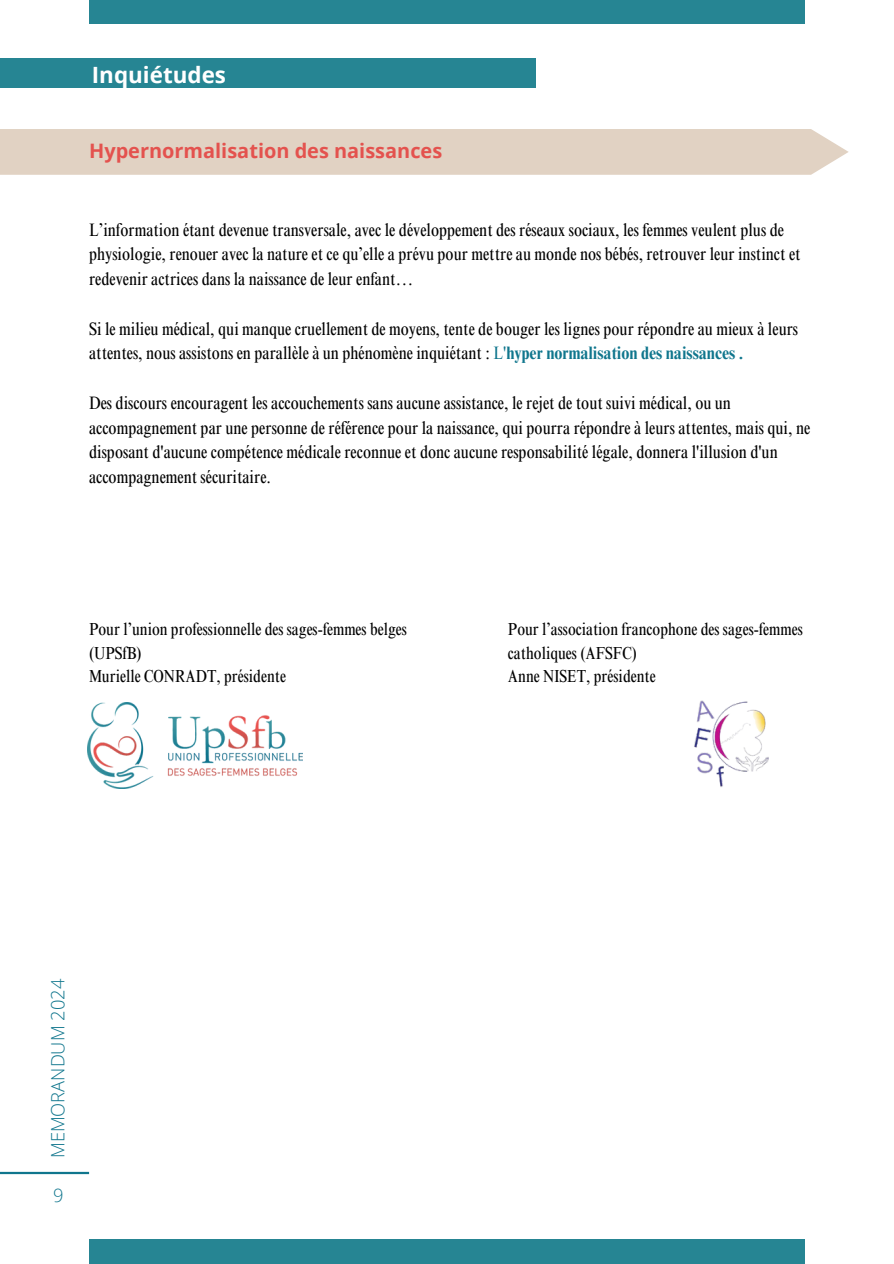
<style>
.page{position:relative;width:894px;height:1264px;background:#fff}
.page>*{position:absolute;margin:0;border:0;box-sizing:border-box;transform-origin:0 0}
.t1{font:700 22.35px "Open Sans";color:#fff}
.t2{font:700 19.95px "Open Sans";color:#e4524e}
.t3{font:300 18.3px "Open Sans";color:#10768d}
.t4{font:condensed 18px/24.8px "Times NRMT Pro";color:#000}
.t5{font:condensed 17.4px/23.7px "Times NRMT Pro";color:#000}
.s1{color:#10768d}
.s2{font-weight:700;color:#10768d}
</style>
<div class="page">
<hr style="left:0;top:1171px;width:89px;height:3px;background:#10768d">
<div style="left:89px;top:0;width:714px;height:23px;background:#268593"></div>
<div style="left:89px;top:1239px;width:715px;height:24px;background:#268593"></div>
<div style="left:0;top:58px;width:536px;height:29px;background:#268593"></div>
<div style="left:0;top:129px;width:848px;height:46px;background:#e1d2c3"></div>
<img style="left:694px;top:700px;width:74px;height:87px">
<img style="left:88px;top:702px;width:215px;height:86px">
<h1 class="t1" style="left:92px;top:59px;width:136px">Inquiétudes</h1>
<h5 class="t2" style="left:89px;top:136px;width:354px">Hypernormalisation des naissances</h5>
<p class="t4" style="left:89px;top:219px;width:712px">L’information étant devenue transversale, avec le développement des réseaux sociaux, les femmes veulent plus de physiologie, renouer avec la nature et ce qu’elle a prévu pour mettre au monde nos bébés, retrouver leur instinct et redevenir actrices dans la naissance de leur enfant…</p>
<p class="t4" style="left:89px;top:318px;width:710px">Si le milieu médical, qui manque cruellement de moyens, tente de bouger les lignes pour répondre au mieux à leurs attentes, nous assistons en parallèle à un phénomène inquiétant : <span class="s1">L'</span><span class="s2">hyper normalisation des naissances .</span></p>
<p class="t4" style="left:89px;top:392px;width:722px">Des discours encouragent les accouchements sans aucune assistance, le rejet de tout suivi médical, ou un accompagnement par une personne de référence pour la naissance, qui pourra répondre à leurs attentes, mais qui, ne disposant d'aucune compétence médicale reconnue et donc aucune responsabilité légale, donnera l'illusion d'un accompagnement sécuritaire.</p>
<h3 class="t5" style="left:89px;top:619px;width:319px">Pour l’union professionnelle des sages-femmes belges (UPSfB)</h3>
<p class="t5" style="left:89px;top:666px;width:198px">Murielle CONRADT, présidente</p>
<p class="t5" style="left:508px;top:619px;width:296px">Pour l’association francophone des sages-femmes catholiques (AFSFC)</p>
<p class="t5" style="left:508px;top:666px;width:149px">Anne NISET, présidente</p>
<p class="t3" style="left:45px;top:1158px;width:181px;rotate:-90deg">MEMORANDUM 2024</p>
<h5 class="t3" style="left:53px;top:1181px;width:12px">9</h5>
</div>
